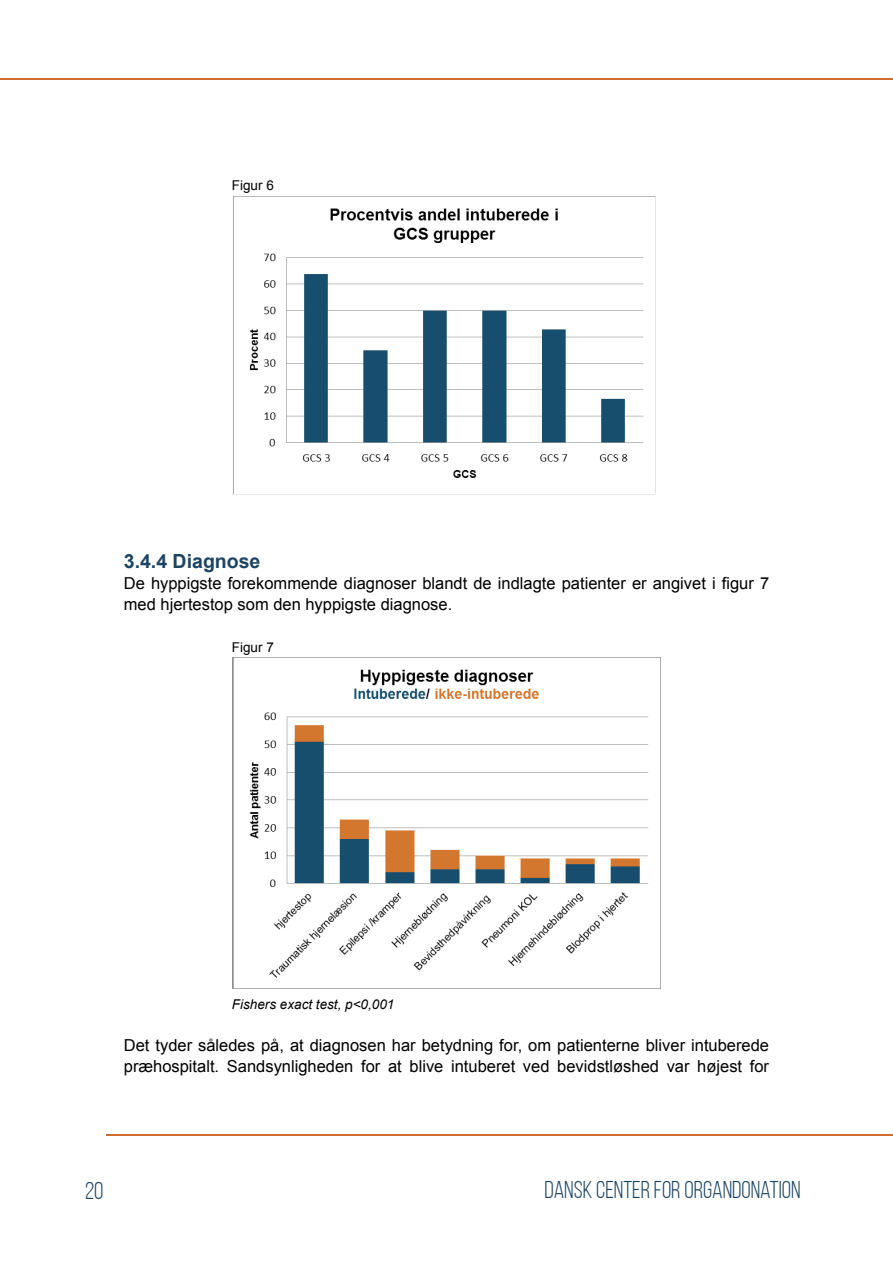
<style>
.page{position:relative;width:893px;height:1263px;background:#fff}
.page>*{position:absolute;margin:0;border:0;box-sizing:border-box;transform-origin:0 0}
.t1{font:24.3px "Bebas Neue";color:#1c4463}
.t2{font:700 19.5px "Arial";color:#1c4463}
.t3{font:16.5px/21px "Arial";color:#000}
.t4{font:italic 13.5px "Arial";color:#000}
.t5{font:13.5px "Arial";color:#000}
</style>
<div class="page">
<hr style="left:106px;top:1135px;width:787px;height:1px;background:#cf6d2f">
<hr style="left:0;top:78px;width:893px;height:1px;background:#cf6d2f">
<img style="left:233px;top:196px;width:422px;height:298px">
<img style="left:233px;top:658px;width:428px;height:331px">
<p class="t5" style="left:232px;top:180px;width:44px">Figur 6</p>
<p class="t2" style="left:124px;top:553px;width:138px">3.4.4 Diagnose</p>
<p class="t3" style="left:124px;top:574px;width:647px">De hyppigste forekommende diagnoser blandt de indlagte patienter er angivet i figur 7 med hjertestop som den hyppigste diagnose.</p>
<p class="t5" style="left:232px;top:642px;width:44px">Figur 7</p>
<p class="t4" style="left:232px;top:999px;width:164px">Fishers exact test, p&lt;0,001</p>
<p class="t3" style="left:124px;top:1036px;width:647px">Det tyder således på, at diagnosen har betydning for, om patienterne bliver intuberede præhospitalt. Sandsynligheden for at blive intuberet ved bevidstløshed var højest for</p>
<p class="t1" style="left:85px;top:1177px;width:20px">20</p>
<p class="t1" style="left:544px;top:1175px;width:258px">DANSK CENTER FOR ORGANDONATION</p>
</div>
